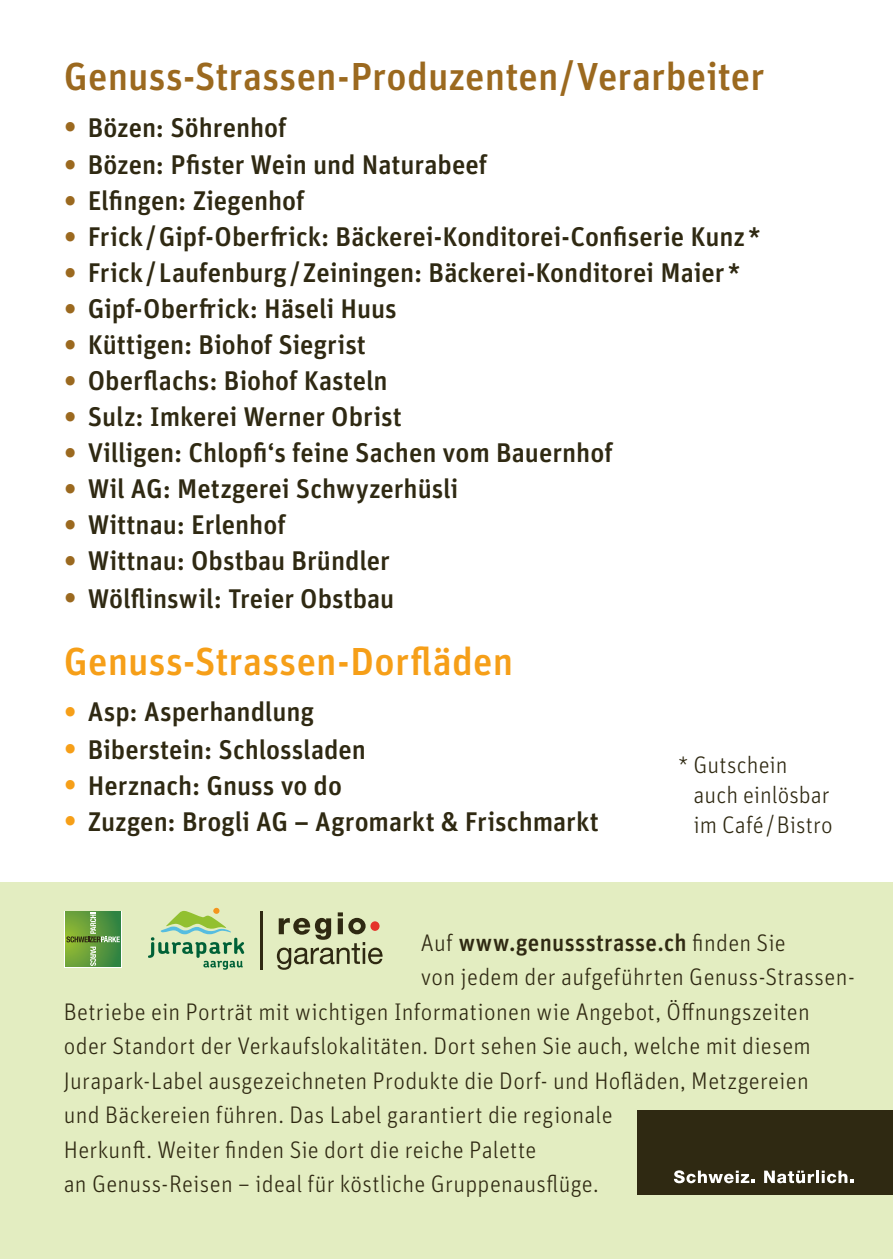
<style>
.page{position:relative;width:893px;height:1259px;background:#fff}
.page>*{position:absolute;margin:0;border:0;box-sizing:border-box;transform-origin:0 0}
.t1{font:500 39px "Unit OT";letter-spacing:.005em;color:#9b691f}
.t2{font:500 39px "Unit OT";letter-spacing:.005em;color:#f69f18}
.t3{font:500 27px "Unit OT";color:#2f2912}
.t4{font:300 24px/30px "Unit OT";letter-spacing:.01em;color:#2f2912}
.t5{font:500 24px "Unit OT";letter-spacing:.015em;color:#2f2912}
.s1{font-size:33.6px;color:#9b691f}
.s2{font-size:33.6px;color:#f69f18}
.s3{font-weight:300}
</style>
<div class="page">
<div style="left:0;top:882px;width:893px;height:377px;background:#e3edc1"></div>
<svg style="left:213px;top:907px;width:7px;height:7px"></svg>
<svg style="left:148px;top:910px;width:96px;height:59px"></svg>
<svg style="left:65px;top:911px;width:57px;height:56px"></svg>
<svg style="left:66px;top:912px;width:55px;height:55px"></svg>
<svg style="left:66px;top:913px;width:54px;height:53px;background:#689d47"></svg>
<hr style="left:260px;top:911px;width:3px;height:58px;background:#2f2912">
<svg style="left:277px;top:912px;width:106px;height:57px"></svg>
<div style="left:638px;top:1110px;width:255px;height:84px;background:#2f2912"></div>
<svg style="left:674px;top:1170px;width:81px;height:13px"></svg>
<svg style="left:764px;top:1170px;width:89px;height:13px"></svg>
<h1 class="t1" style="left:64px;top:52px;width:702px">Genuss-Strassen-Produzenten/Verarbeiter</h1>
<p class="t3" style="left:64px;top:110px;width:224px"><span class="s1">•</span> Bözen: Söhrenhof</p>
<p class="t3" style="left:64px;top:147px;width:425px"><span class="s1">•</span> Bözen: Pfister Wein und Naturabeef</p>
<p class="t3" style="left:64px;top:183px;width:242px"><span class="s1">•</span> Elfingen: Ziegenhof</p>
<p class="t3" style="left:64px;top:219px;width:699px"><span class="s1">•</span> Frick/Gipf-Oberfrick: Bäckerei-Konditorei-Confiserie Kunz*</p>
<p class="t3" style="left:64px;top:255px;width:678px"><span class="s1">•</span> Frick/Laufenburg/Zeiningen: Bäckerei-Konditorei Maier*</p>
<p class="t3" style="left:64px;top:291px;width:335px"><span class="s1">•</span> Gipf-Oberfrick: Häseli Huus</p>
<p class="t3" style="left:64px;top:327px;width:304px"><span class="s1">•</span> Küttigen: Biohof Siegrist</p>
<p class="t3" style="left:64px;top:363px;width:325px"><span class="s1">•</span> Oberflachs: Biohof Kasteln</p>
<p class="t3" style="left:64px;top:399px;width:340px"><span class="s1">•</span> Sulz: Imkerei Werner Obrist</p>
<p class="t3" style="left:64px;top:435px;width:550px"><span class="s1">•</span> Villigen: Chlopfi‘s feine Sachen vom Bauernhof</p>
<p class="t3" style="left:64px;top:471px;width:396px"><span class="s1">•</span> Wil AG: Metzgerei Schwyzerhüsli</p>
<p class="t3" style="left:64px;top:507px;width:224px"><span class="s1">•</span> Wittnau: Erlenhof</p>
<p class="t3" style="left:64px;top:543px;width:328px"><span class="s1">•</span> Wittnau: Obstbau Bründler</p>
<p class="t3" style="left:64px;top:581px;width:332px"><span class="s1">•</span> Wölflinswil: Treier Obstbau</p>
<h1 class="t2" style="left:64px;top:636px;width:451px">Genuss-Strassen-Dorfläden</h1>
<p class="t3" style="left:64px;top:694px;width:252px"><span class="s2">•</span> Asp: Asperhandlung</p>
<p class="t3" style="left:64px;top:732px;width:304px"><span class="s2">•</span> Biberstein: Schlossladen</p>
<p class="t3" style="left:64px;top:768px;width:280px"><span class="s2">•</span> Herznach: Gnuss vo do</p>
<p class="t3" style="left:64px;top:804px;width:537px"><span class="s2">•</span> Zuzgen: Brogli AG – Agromarkt &amp; Frischmarkt</p>
<p class="t4" style="left:694px;top:749px;width:140px;text-indent:-15px">* Gutschein auch einlösbar im Café/Bistro</p>
<p class="t5" style="left:421px;top:927px;width:367px"><span class="s3">Auf</span> www.genussstrasse.ch <span class="s3">finden Sie</span></p>
<p class="t4" style="left:421px;top:962px;width:436px">von jedem der aufgeführten Genuss-Strassen-</p>
<p class="t4" style="left:64px;top:996px;width:747px">Betriebe ein Porträt mit wichtigen Informationen wie Angebot, Öffnungszeiten</p>
<p class="t4" style="left:64px;top:1031px;width:749px">oder Standort der Verkaufslokalitäten. Dort sehen Sie auch, welche mit diesem</p>
<p class="t4" style="left:64px;top:1065px;width:746px">Jurapark-Label ausgezeichneten Produkte die Dorf- und Hofläden, Metzgereien</p>
<p class="t4" style="left:64px;top:1100px;width:550px">und Bäckereien führen. Das Label garantiert die regionale</p>
<p class="t4" style="left:64px;top:1134px;width:474px">Herkunft. Weiter finden Sie dort die reiche Palette</p>
<p class="t4" style="left:64px;top:1169px;width:536px">an Genuss-Reisen – ideal für köstliche Gruppenausflüge.</p>
</div>
